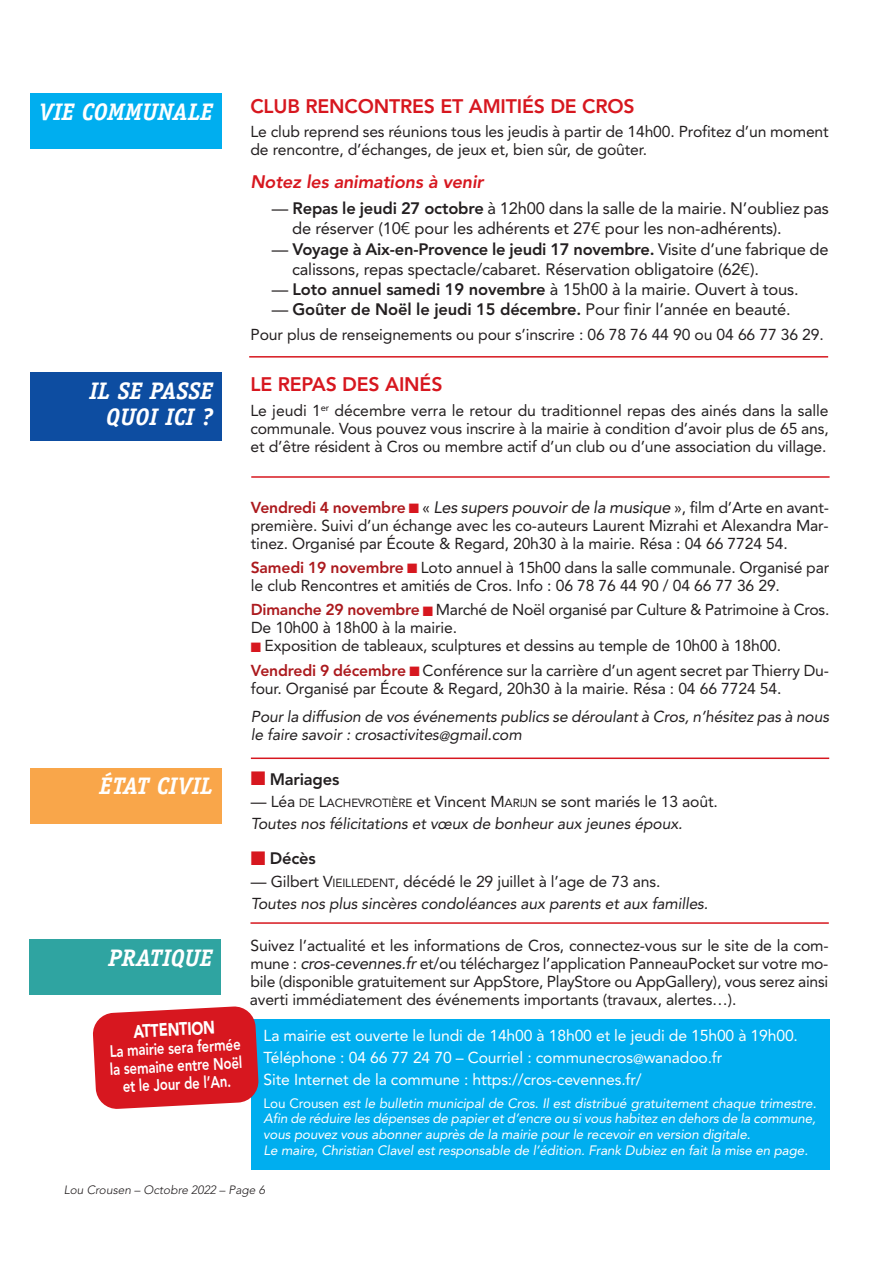
<style>
.page{position:relative;width:893px;height:1263px;background:#fff}
.page>*{position:absolute;margin:0;border:0;box-sizing:border-box;transform-origin:0 0}
.t1{font:italic 700 24px/25.5px "Officina Serif";color:#fff;text-align:right}
.t2{font:800 19.5px "Avenir";letter-spacing:-.01em;color:#d7171f}
.t3{font:italic 800 18px "Avenir";letter-spacing:-.01em;color:#d7171f}
.t4{font:900 18px "Avenir";color:#fff;scale:.8 1}
.t5{font:16.5px/20.2px "Avenir";letter-spacing:-.01em;color:#231f20}
.t6{font:800 16.5px "Avenir";letter-spacing:-.01em;color:#231f20}
.t7{font:italic 16.5px "Avenir";letter-spacing:-.01em;color:#231f20}
.t8{font:800 16.5px/18px "Avenir";color:#fff;text-align:center;scale:.8 1}
.t9{font:15.75px/18px "Avenir";letter-spacing:-.01em;color:#231f20}
.t10{font:italic 15.75px/22.2px "Avenir";letter-spacing:-.01em;color:#231f20}
.t11{font:15.75px/22.2px "Avenir";letter-spacing:-.01em;color:#fff}
.t12{font:italic 13.5px/15.8px "Avenir";letter-spacing:-.01em;color:#fff}
.t13{font:italic 300 12px "Avenir";color:#231f20}
.s1{font-weight:800}
.s2{font-weight:400}
.s3{font-weight:800;font-style:normal;font-size:15.75px;color:#ac1a1e}
.s4{color:#d7171f}
.s5{font-style:normal;font-size:15.75px}
.s6{font-weight:800;color:#ac1a1e}
.s7{font-size:13.5px}
.s8{font-style:normal}
.s9{font-style:normal;font-size:11.85px}
.s10{font-style:italic;font-size:16.5px}
</style>
<div class="page">
<hr style="left:251px;top:476px;width:579px;height:2px;background:#d7171f">
<hr style="left:251px;top:757px;width:578px;height:2px;background:#d7171f">
<hr style="left:250px;top:922px;width:579px;height:2px;background:#d7171f">
<div style="left:30px;top:768px;width:191px;height:55px;background:#f9a64a"></div>
<div style="left:30px;top:373px;width:191px;height:68px;background:#0d4da1"></div>
<div style="left:251px;top:1019px;width:578px;height:150px;background:#00aeef"></div>
<div style="left:30px;top:940px;width:191px;height:55px;background:#2fa4a1"></div>
<hr style="left:249px;top:356px;width:579px;height:2px;background:#d7171f">
<svg style="left:93px;top:1006px;width:166px;height:103px;background:#d72e36"></svg>
<div style="left:30px;top:94px;width:191px;height:55px;background:#00aeef"></div>
<h1 class="t1" style="left:39px;top:101px;width:176px">VIE COMMUNALE</h1>
<h1 class="t1" style="left:89px;top:380px;width:125px">IL SE PASSE<br>QUOI ICI ?</h1>
<h1 class="t1" style="left:100px;top:775px;width:115px">ÉTAT CIVIL</h1>
<p class="t2" style="left:250px;top:91px;width:386px">CLUB RENCONTRES ET AMITIÉS DE CROS</p>
<p class="t9" style="left:250px;top:122px;width:580px">Le club reprend ses réunions tous les jeudis à partir de 14h00. Profitez d’un moment de rencontre, d’échanges, de jeux et, bien sûr, de goûter.</p>
<p class="t3" style="left:250px;top:172px;width:235px">Notez les animations à venir</p>
<p class="t5" style="left:292px;top:198px;width:538px;text-indent:-21px">— <span class="s1">Repas le jeudi 27 octobre</span> à 12h00 dans la salle de la mairie. N’oubliez pas de réserver (10€ pour les adhérents et 27€ pour les non-adhérents).</p>
<p class="t5" style="left:292px;top:238px;width:538px;text-indent:-20px">— <span class="s1">Voyage à Aix-en-Provence le jeudi 17 novembre.</span> Visite d’une fabrique de calissons, repas spectacle/cabaret. Réservation obligatoire (62€).</p>
<p class="t5" style="left:272px;top:279px;width:528px">— <span class="s1">Loto annuel samedi 19 novembre</span> à 15h00 à la mairie. Ouvert à tous.</p>
<p class="t6" style="left:272px;top:297px;width:520px"><span class="s2">—</span> Goûter de Noël le jeudi 15 décembre. <span class="s2">Pour finir l’année en beauté.</span></p>
<p class="t9" style="left:250px;top:325px;width:575px">Pour plus de renseignements ou pour s’inscrire : 06 78 76 44 90 ou 04 66 77 36 29.</p>
<p class="t2" style="left:250px;top:369px;width:194px">LE REPAS DES AINÉS</p>
<p class="t9" style="left:250px;top:401px;width:580px;text-align:justify">Le jeudi 1<sup>er</sup> décembre verra le retour du traditionnel repas des ainés dans la salle communale. Vous pouvez vous inscrire à la mairie à condition d’avoir plus de 65 ans, et d’être résident à Cros ou membre actif d’un club ou d’une association du village.</p>
<p class="t7" style="left:251px;top:497px;width:580px"><span class="s3">Vendredi 4 novembre</span> <span class="s4">■</span> <span class="s5">«</span> Les supers pouvoir de la musique <span class="s5">», film d’Arte en avant-</span></p>
<p class="t9" style="left:251px;top:516px;width:580px">première. Suivi d’un échange avec les co-auteurs Laurent Mizrahi et Alexandra Mar&shy;tinez. Organisé par Écoute &amp; Regard, 20h30 à la mairie. Résa : 04 66 7724 54.</p>
<p class="t9" style="left:251px;top:558px;width:580px"><span class="s6">Samedi 19 novembre</span> <span class="s4">■</span> Loto annuel à 15h00 dans la salle communale. Organisé par le club Rencontres et amitiés de Cros. Info : 06 78 76 44 90 / 04 66 77 36 29.</p>
<p class="t9" style="left:251px;top:600px;width:580px"><span class="s6">Dimanche 29 novembre</span> <span class="s4">■</span> Marché de Noël organisé par Culture &amp; Patrimoine à Cros.<br>De 10h00 à 18h00 à la mairie.</p>
<p class="t9" style="left:251px;top:633px;width:580px;line-height:24.5px"><span class="s4">■</span> Exposition de tableaux, sculptures et dessins au temple de 10h00 à 18h00.<br><span class="s6">Vendredi 9 décembre</span> <span class="s4">■</span> Conférence sur la carrière d’un agent secret par Thierry Du-</p>
<p class="t9" style="left:251px;top:679px;width:532px">four. Organisé par Écoute &amp; Regard, 20h30 à la mairie. Résa : 04 66 7724 54.</p>
<p class="t10" style="left:251px;top:708px;width:580px;line-height:18px">Pour la diffusion de vos événements publics se déroulant à Cros, n’hésitez pas à nous le faire savoir : crosactivites<span class="s7">@</span>gmail.com</p>
<p class="t6" style="left:251px;top:766px;width:90px"><span class="s4">■</span> Mariages</p>
<p class="t10" style="left:251px;top:790px;width:468px"><span class="s8">— Léa</span> <span class="s9">DE</span> <span class="s8">L</span><span class="s9">AChEVROTIèRE</span> <span class="s8">et Vincent M</span><span class="s9">ARIJN</span> <span class="s8">se sont mariés le 13 août.<br></span>Toutes nos félicitations et vœux de bonheur aux jeunes époux.</p>
<p class="t6" style="left:251px;top:846px;width:66px"><span class="s4">■</span> Décès</p>
<p class="t10" style="left:251px;top:870px;width:459px"><span class="s8">— Gilbert V</span><span class="s9">IEILLEDENT</span><span class="s8">, décédé le 29 juillet à l’age de 73 ans.<br></span>Toutes nos plus sincères condoléances aux parents et aux familles.</p>
<h1 class="t1" style="left:109px;top:947px;width:106px">PRATIQUE</h1>
<p class="t9" style="left:250px;top:936px;width:580px;text-align:justify">Suivez l’actualité et les informations de Cros, connectez-vous sur le site de la com&shy;mune : <span class="s10">cros-cevennes.fr</span> et/ou téléchargez l’application PanneauPocket sur votre mo&shy;bile (disponible gratuitement sur AppStore, PlayStore ou AppGallery), vous serez ainsi averti immédiatement des événements importants (travaux, alertes…).</p>
<p class="t4" style="left:133px;top:1016px;width:104px;rotate:-3deg">ATTENTION</p>
<p class="t8" style="left:109px;top:1043px;width:167px;rotate:-3deg">La mairie sera fermée la semaine entre Noël et le Jour de l’An.</p>
<p class="t11" style="left:264px;top:1024px;width:536px">La mairie est ouverte le lundi de 14h00 à 18h00 et le jeudi de 15h00 à 19h00.<br>Téléphone : 04 66 77 24 70 – Courriel : communecros<span class="s7">@</span>wanadoo.fr<br>Site Internet de la commune : https://cros-cevennes.fr/</p>
<p class="t12" style="left:263px;top:1095px;width:555px"><span class="s8">Lou Crousen</span> est le bulletin municipal de Cros. Il est distribué gratuitement chaque trimestre.<br>Afin de réduire les dépenses de papier et d’encre ou si vous habitez en dehors de la commune, vous pouvez vous abonner auprès de la mairie pour le recevoir en version digitale.<br>Le maire, Christian Clavel est responsable de l’édition. Frank Dubiez en fait la mise en page.</p>
<p class="t13" style="left:64px;top:1183px;width:203px">Lou Crousen – Octobre 2022 – Page 6</p>
</div>
